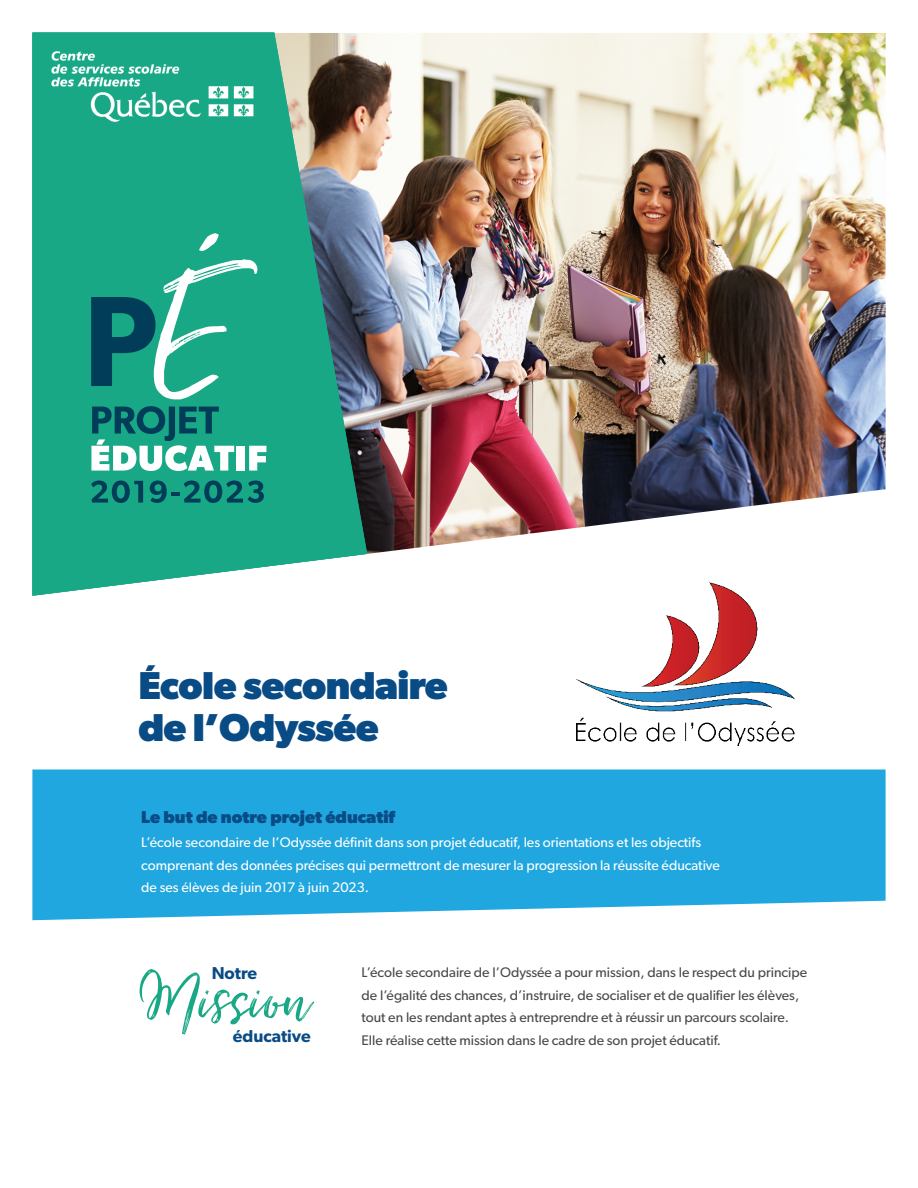
<style>
.page{position:relative;width:918px;height:1188px;background:#fff}
.page>*{position:absolute;margin:0;border:0;box-sizing:border-box;transform-origin:0 0}
.t1{font:79.5px "Just Lovely";color:#18a885}
.t2{font:700 39px/42px "Gibson";letter-spacing:-.015em;color:#094b85}
.t3{font:700 17.25px "Gibson";color:#094b85}
.t4{font:600 17.25px "Gibson";color:#094b85}
.t5{font:13.95px/22.5px "Gibson";color:#494a4a}
.t6{font:13.95px/22.5px "Gibson";color:#fff}
</style>
<div class="page">
<div style="left:32px;top:770px;width:854px;height:150px;background:#20a7df"></div>
<img style="left:577px;top:596px;width:218px;height:149px">
<img style="left:367px;top:33px;width:519px;height:563px">
<svg style="left:32px;top:32px;width:335px;height:564px;background:#39a289"></svg>
<svg style="left:91px;top:481px;width:52px;height:22px"></svg>
<svg style="left:150px;top:481px;width:114px;height:22px;background:#0e7a72"></svg>
<svg style="left:91px;top:233px;width:175px;height:238px;background:#35a590"></svg>
<img style="left:32px;top:32px;width:240px;height:103px">
<h2 class="t2" style="left:138px;top:663px;width:311px">École secondaire de l’Odyssée</h2>
<p class="t3" style="left:141px;top:807px;width:255px">Le but de notre projet éducatif</p>
<p class="t6" style="left:141px;top:831px;width:580px">L’école secondaire de l’Odyssée définit dans son projet éducatif, les orientations et les objectifs comprenant des données précises qui permettront de mesurer la progression la réussite éducative de ses élèves de juin 2017 à juin 2023.</p>
<p class="t4" style="left:212px;top:963px;width:47px">Notre</p>
<h1 class="t1" style="left:140px;top:951px;width:171px">Mission</h1>
<p class="t4" style="left:233px;top:1026px;width:79px">éducative</p>
<p class="t5" style="left:362px;top:961px;width:447px">L’école secondaire de l’Odyssée a pour mission, dans le respect du principe de l’égalité des chances, d’instruire, de socialiser et de qualifier les élèves, tout en les rendant aptes à entreprendre et à réussir un parcours scolaire.<br>Elle réalise cette mission dans le cadre de son projet éducatif.</p>
</div>
